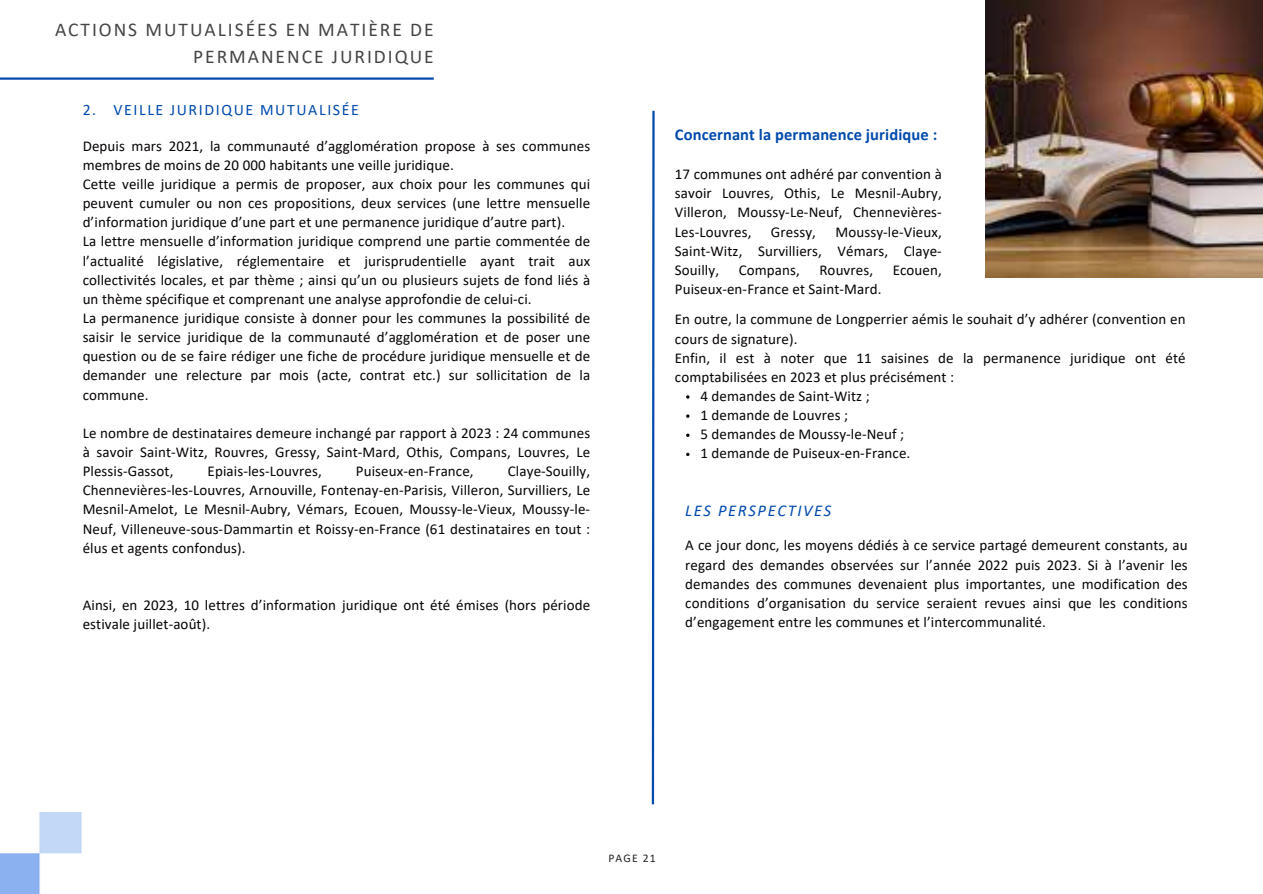
<style>
.page{position:relative;width:1263px;height:894px;background:#fff}
.page>*{position:absolute;margin:0;border:0;box-sizing:border-box;transform-origin:0 0}
.t1{font:19.5px/27px "Calibri";letter-spacing:.1em;color:#454545;text-align:right}
.t2{font:700 16.5px "Calibri";letter-spacing:.005em;color:#004aad}
.t3{font:italic 16.5px "Calibri";letter-spacing:.1em;color:#004aad}
.t4{font:15.9px "Calibri";letter-spacing:.1em;color:#004aad}
.t5{font:15px/19.2px "Calibri";letter-spacing:.005em;color:#070303;text-align:justify}
.t6{font:11.7px "Calibri";letter-spacing:.1em;color:#222}
</style>
<div class="page">
<hr style="left:0;top:77px;width:434px;height:3px;background:#004aad">
<img style="left:0;top:812px;width:82px;height:81px">
<svg style="left:651px;top:110px;width:4px;height:695px"></svg>
<img style="left:986px;top:0;width:277px;height:277px">
<p class="t1" style="left:55px;top:17px;width:380px">ACTIONS MUTUALISÉES EN MATIÈRE DE<br>PERMANENCE JURIDIQUE</p>
<h1 class="t4" style="left:83px;top:103px;width:278px">2. VEILLE JURIDIQUE MUTUALISÉE</h1>
<h2 class="t5" style="left:83px;top:137px;width:509px;text-align:left">Depuis mars 2021, la communauté d’agglomération propose à ses communes membres de moins de 20 000 habitants une veille juridique.<br>Cette veille juridique a permis de proposer, aux choix pour les communes qui peuvent cumuler ou non ces propositions, deux services (une lettre mensuelle d’information juridique d’une part et une permanence juridique d’autre part).<br>La lettre mensuelle d’information juridique comprend une partie commentée de l’actualité législative, réglementaire et jurisprudentielle ayant trait aux collectivités locales, et par thème ; ainsi qu’un ou plusieurs sujets de fond liés à un thème spécifique et comprenant une analyse approfondie de celui-ci.<br>La permanence juridique consiste à donner pour les communes la possibilité de saisir le service juridique de la communauté d’agglomération et de poser une question ou de se faire rédiger une fiche de procédure juridique mensuelle et de demander une relecture par mois (acte, contrat etc.) sur sollicitation de la commune.</h2>
<p class="t5" style="left:83px;top:424px;width:509px">Le nombre de destinataires demeure inchangé par rapport à 2023 : 24 communes à savoir Saint-Witz, Rouvres, Gressy, Saint-Mard, Othis, Compans, Louvres, Le Plessis-Gassot,</p>
<p class="t5" style="left:83px;top:462px;width:509px;text-indent:425px">Claye-Souilly, Chennevières-les-Louvres, Arnouville, Fontenay-en-Parisis, Villeron, Survilliers, Le Mesnil-Amelot, Le Mesnil-Aubry, Vémars, Ecouen, Moussy-le-Vieux, Moussy-le-Neuf, Villeneuve-sous-Dammartin et Roissy-en-France (61 destinataires en tout : élus et agents confondus).</p>
<p class="t5" style="left:208px;top:462px;width:116px">Epiais-les-Louvres,</p>
<p class="t5" style="left:356px;top:462px;width:119px">Puiseux-en-France,</p>
<p class="t5" style="left:83px;top:596px;width:509px">Ainsi, en 2023, 10 lettres d’information juridique ont été émises (hors période estivale juillet-août).</p>
<h2 class="t2" style="left:675px;top:127px;width:264px">Concernant la permanence juridique :</h2>
<h4 class="t5" style="left:675px;top:166px;width:268px">17 communes ont adhéré par convention à savoir Louvres, Othis, Le Mesnil-Aubry, Villeron, Moussy-Le-Neuf, Chennevières-Les-Louvres,</h4>
<h4 class="t5" style="left:675px;top:223px;width:268px;text-indent:161px">Moussy-le-Vieux, Saint-Witz, Survilliers, Vémars, Claye-Souilly,</h4>
<h4 class="t5" style="left:771px;top:223px;width:47px">Gressy,</h4>
<h4 class="t5" style="left:739px;top:261px;width:63px">Compans,</h4>
<h4 class="t5" style="left:819px;top:261px;width:55px">Rouvres,</h4>
<h4 class="t5" style="left:893px;top:261px;width:51px">Ecouen,</h4>
<h4 class="t5" style="left:675px;top:280px;width:208px">Puiseux-en-France et Saint-Mard.</h4>
<h3 class="t5" style="left:675px;top:311px;width:512px;text-align:left">En outre, la commune de Longperrier aémis le souhait d’y adhérer (convention en cours de signature).<br>Enfin, il est à noter que 11 saisines de la permanence juridique ont été comptabilisées en 2023 et plus précisément :</h3>
<p class="t5" style="left:700px;top:387px;width:171px">4 demandes de Saint-Witz ;</p>
<p class="t5" style="left:700px;top:406px;width:149px">1 demande de Louvres ;</p>
<p class="t5" style="left:700px;top:425px;width:205px">5 demandes de Moussy-le-Neuf ;</p>
<p class="t5" style="left:700px;top:445px;width:212px">1 demande de Puiseux-en-France.</p>
<p class="t3" style="left:685px;top:503px;width:148px">LES PERSPECTIVES</p>
<p class="t5" style="left:685px;top:537px;width:504px">A ce jour donc, les moyens dédiés à ce service partagé demeurent constants, au regard des demandes observées sur l’année 2022 puis 2023. Si à l’avenir les demandes des communes devenaient plus importantes, une modification des conditions d’organisation du service seraient revues ainsi que les conditions d’engagement entre les communes et l’intercommunalité.</p>
<p class="t6" style="left:608px;top:853px;width:49px">PAGE 21</p>
</div>
